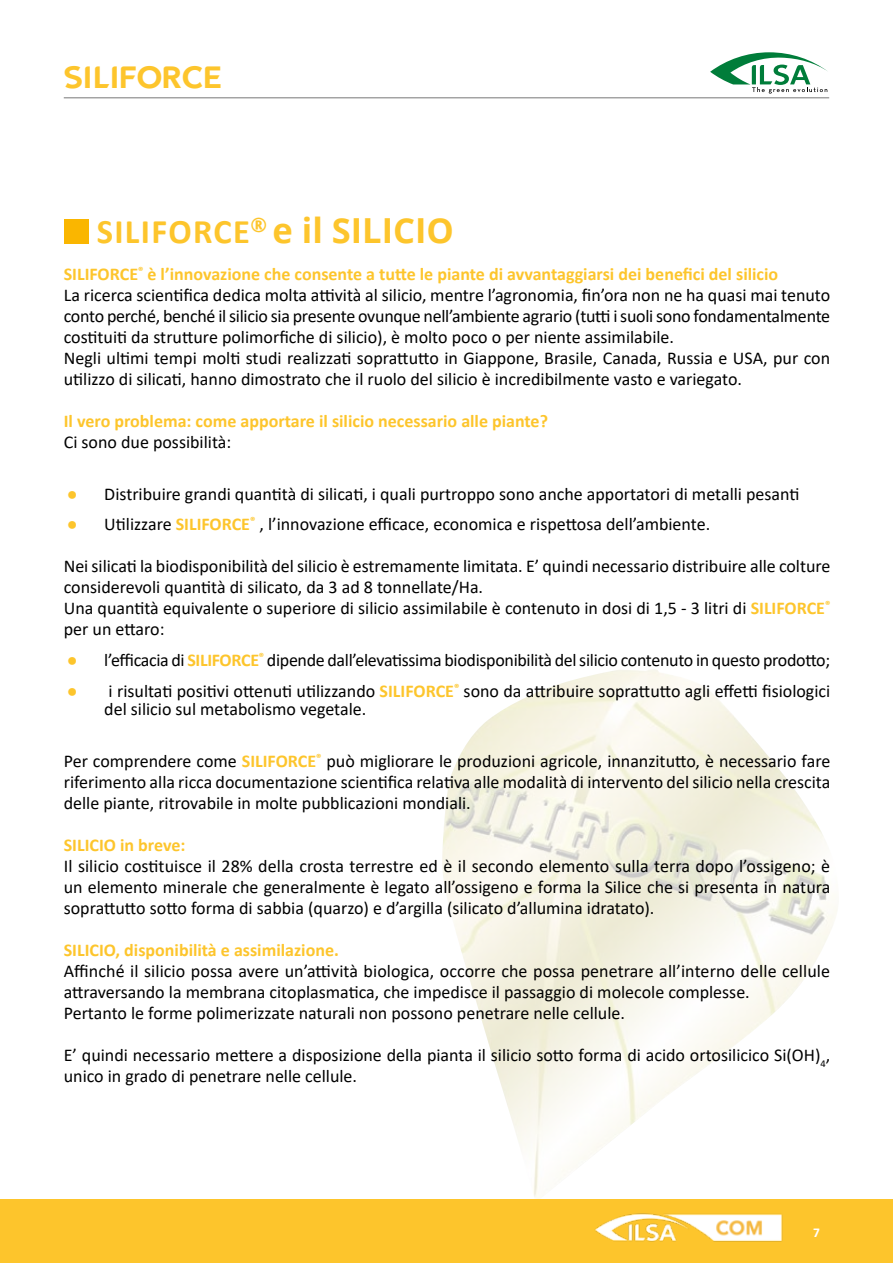
<style>
.page{position:relative;width:893px;height:1263px;background:#fff}
.page>*{position:absolute;margin:0;border:0;box-sizing:border-box;transform-origin:0 0}
.t1{font:700 34.5px "Open Sans";color:#fdc52c}
.t2{font:700 30px "Ilsa";color:#fdc52c}
.t3{font:18px/21px "Calibri";color:#000}
.t4{font:700 18px "Calibri";color:#fdc52c}
.t5{font:700 13.5px "Calibri";color:#fff}
.s1{font-family:"Calibri"}
.s2{font-weight:700;color:#fdc52c}
.s3{font-family:"Arial";color:#fdc52c}
</style>
<div class="page">
<div style="left:64px;top:219px;width:24px;height:24px;background:#fab600"></div>
<img style="left:442px;top:669px;width:395px;height:528px">
<hr style="left:64px;top:97px;width:765px;height:1px;background:#878787">
<svg style="left:710px;top:52px;width:118px;height:42px"></svg>
<div style="left:0;top:1199px;width:893px;height:64px;background:#fdc52c"></div>
<img style="left:595px;top:1213px;width:188px;height:29px">
<h2 class="t2" style="left:64px;top:60px;width:161px">SILIFORCE</h2>
<h1 class="t1" style="left:97px;top:206px;width:359px"><span class="s1">SILIFORCE</span><sup>®</sup> e il SILICIO</h1>
<p class="t3" style="left:64px;top:263px;width:768px"><span class="s2">SILIFORCE</span><sup>®</sup> <span class="s2">è l’innovazione che consente a tutte le piante di avvantaggiarsi dei benefici del silicio<br></span>La ricerca scientifica dedica molta attività al silicio, mentre l’agronomia, fin’ora non ne ha quasi mai tenuto conto perché, benché il silicio sia presente ovunque nell’ambiente agrario (tutti i suoli sono fondamentalmente costituiti da strutture polimorfiche di silicio), è molto poco o per niente assimilabile.<br>Negli ultimi tempi molti studi realizzati soprattutto in Giappone, Brasile, Canada, Russia e USA, pur con utilizzo di silicati, hanno dimostrato che il ruolo del silicio è incredibilmente vasto e variegato.</p>
<p class="t4" style="left:64px;top:408px;width:486px">Il vero problema: come apportare il silicio necessario alle piante?</p>
<p class="t3" style="left:64px;top:431px;width:169px">Ci sono due possibilità:</p>
<p class="t3" style="left:67px;top:483px;width:734px"><span class="s3">●</span> Distribuire grandi quantità di silicati, i quali purtroppo sono anche apportatori di metalli pesanti</p>
<p class="t3" style="left:67px;top:513px;width:645px"><span class="s3">●</span> Utilizzare <span class="s2">SILIFORCE</span><sup>®</sup> , l’innovazione efficace, economica e rispettosa dell’ambiente.</p>
<p class="t3" style="left:64px;top:555px;width:768px">Nei silicati la biodisponibilità del silicio è estremamente limitata. E’ quindi necessario distribuire alle colture considerevoli quantità di silicato, da 3 ad 8 tonnellate/Ha.<br>Una quantità equivalente o superiore di silicio assimilabile è contenuto in dosi di 1,5 - 3 litri di <span class="s2">SILIFORCE</span><sup>® </sup>per un ettaro:</p>
<p class="t3" style="left:67px;top:649px;width:765px"><span class="s3">●</span> l’efficacia di <span class="s2">SILIFORCE</span><sup>®</sup> dipende dall’elevatissima biodisponibilità del silicio contenuto in questo prodotto;</p>
<p class="t3" style="left:104px;top:681px;width:727px;line-height:18px;text-indent:-37px"><span class="s3">●</span> i risultati positivi ottenuti utilizzando <span class="s2">SILIFORCE</span><sup>®</sup> sono da attribuire soprattutto agli effetti fisiologici del silicio sul metabolismo vegetale.</p>
<p class="t3" style="left:64px;top:750px;width:768px;text-align:justify">Per comprendere come <span class="s2">SILIFORCE</span><sup>®</sup> può migliorare le produzioni agricole, innanzitutto, è necessario fare riferimento alla ricca documentazione scientifica relativa alle modalità di intervento del silicio nella crescita delle piante, ritrovabile in molte pubblicazioni mondiali.</p>
<p class="t4" style="left:64px;top:832px;width:123px">SILICIO in breve:</p>
<p class="t3" style="left:64px;top:855px;width:768px;text-align:justify">Il silicio costituisce il 28% della crosta terrestre ed è il secondo elemento sulla terra dopo l’ossigeno; è un elemento minerale che generalmente è legato all’ossigeno e forma la Silice che si presenta in natura soprattutto sotto forma di sabbia (quarzo) e d’argilla (silicato d’allumina idratato).</p>
<p class="t4" style="left:64px;top:937px;width:277px">SILICIO, disponibilità e assimilazione.</p>
<p class="t3" style="left:64px;top:960px;width:768px">Affinché il silicio possa avere un’attività biologica, occorre che possa penetrare all’interno delle cellule attraversando la membrana citoplasmatica, che impedisce il passaggio di molecole complesse.<br>Pertanto le forme polimerizzate naturali non possono penetrare nelle cellule.</p>
<p class="t3" style="left:64px;top:1044px;width:768px">E’ quindi necessario mettere a disposizione della pianta il silicio sotto forma di acido ortosilicico Si(OH)<sub>4</sub>, unico in grado di penetrare nelle cellule.</p>
<p class="t5" style="left:813px;top:1223px;width:8px">7</p>
</div>
